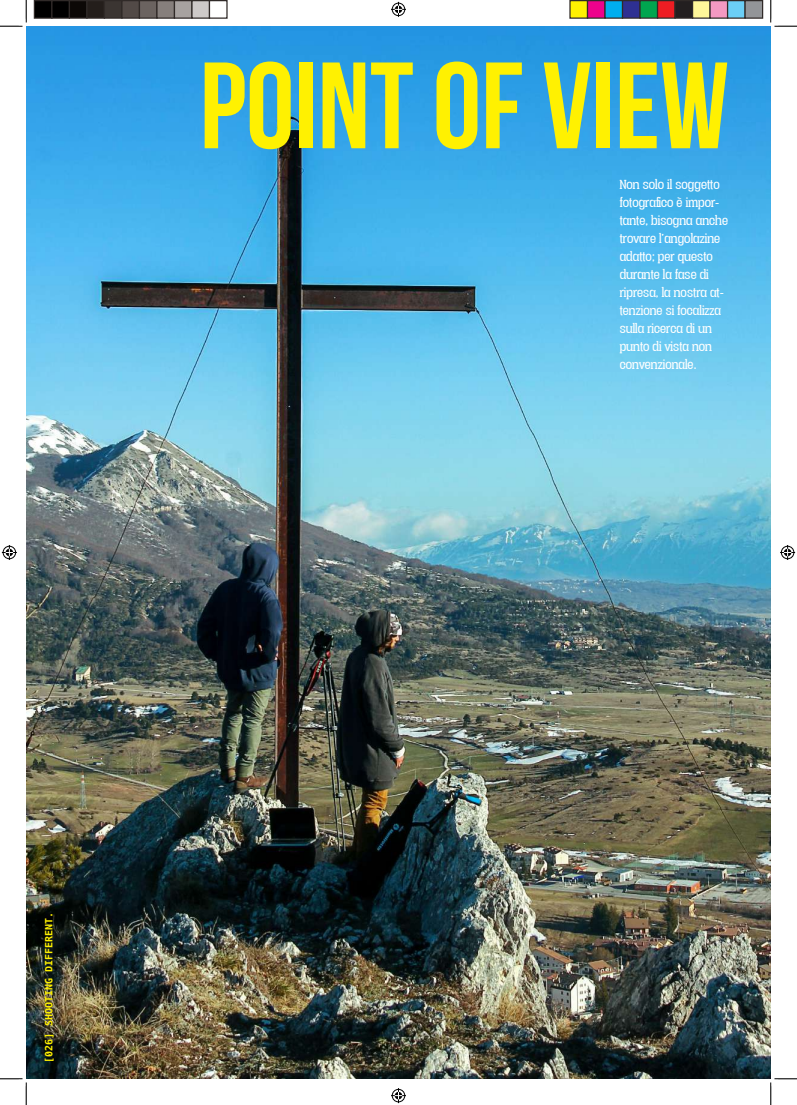
<style>
.page{position:relative;width:797px;height:1105px;background:#fff}
.page>*{position:absolute;margin:0;border:0;box-sizing:border-box;transform-origin:0 0}
.t1{font:122.5px "Bebas Neue";color:#fff101}
.t2{font:15px/18px "Vacer Serif Personal";color:#fff}
.t3{font:700 10px "Menlo";color:#fff101}
</style>
<div class="page">
<img style="left:26px;top:26px;width:744px;height:1053px">
<svg style="left:0;top:0;width:27px;height:27px"></svg>
<svg style="left:0;top:1078px;width:27px;height:27px"></svg>
<svg style="left:770px;top:0;width:27px;height:27px"></svg>
<svg style="left:770px;top:1078px;width:27px;height:27px"></svg>
<svg style="left:391px;top:2px;width:15px;height:15px"></svg>
<svg style="left:391px;top:1088px;width:15px;height:15px"></svg>
<svg style="left:2px;top:545px;width:15px;height:15px"></svg>
<svg style="left:780px;top:545px;width:15px;height:15px"></svg>
<div style="left:34px;top:1px;width:18px;height:17px;background:#000"></div>
<div style="left:34px;top:0;width:18px;height:19px;border:1px solid #302a28"></div>
<div style="left:52px;top:1px;width:17px;height:17px;background:#000"></div>
<div style="left:51px;top:0;width:19px;height:19px;border:1px solid #302a28"></div>
<div style="left:69px;top:1px;width:18px;height:17px;background:#0c0806"></div>
<div style="left:69px;top:0;width:19px;height:19px;border:1px solid #302a28"></div>
<div style="left:87px;top:1px;width:17px;height:17px;background:#241e1b"></div>
<div style="left:86px;top:0;width:19px;height:19px;border:1px solid #302a28"></div>
<div style="left:104px;top:1px;width:18px;height:17px;background:#3b3532"></div>
<div style="left:104px;top:0;width:18px;height:19px;border:1px solid #302a28"></div>
<div style="left:122px;top:1px;width:17px;height:17px;background:#524a47"></div>
<div style="left:121px;top:0;width:19px;height:19px;border:1px solid #302a28"></div>
<div style="left:139px;top:1px;width:18px;height:17px;background:#6b6360"></div>
<div style="left:139px;top:0;width:19px;height:19px;border:1px solid #302a28"></div>
<div style="left:157px;top:1px;width:17px;height:17px;background:#867f7c"></div>
<div style="left:156px;top:0;width:19px;height:19px;border:1px solid #302a28"></div>
<div style="left:174px;top:1px;width:18px;height:17px;background:#a7a2a0"></div>
<div style="left:174px;top:0;width:18px;height:19px;border:1px solid #302a28"></div>
<div style="left:192px;top:1px;width:17px;height:17px;background:#cdc9c8"></div>
<div style="left:191px;top:0;width:19px;height:19px;border:1px solid #302a28"></div>
<div style="left:209px;top:0;width:19px;height:19px;border:1px solid #302a28"></div>
<div style="left:570px;top:1px;width:17px;height:17px;background:#fff101"></div>
<div style="left:569px;top:0;width:19px;height:19px;border:1px solid #302a28"></div>
<div style="left:587px;top:1px;width:18px;height:17px;background:#ed028c"></div>
<div style="left:587px;top:0;width:18px;height:19px;border:1px solid #302a28"></div>
<div style="left:605px;top:1px;width:17px;height:17px;background:#00aeef"></div>
<div style="left:604px;top:0;width:19px;height:19px;border:1px solid #302a28"></div>
<div style="left:622px;top:1px;width:18px;height:17px;background:#2e3092"></div>
<div style="left:622px;top:0;width:18px;height:19px;border:1px solid #302a28"></div>
<div style="left:640px;top:1px;width:17px;height:17px;background:#00a54f"></div>
<div style="left:639px;top:0;width:19px;height:19px;border:1px solid #302a28"></div>
<div style="left:657px;top:1px;width:18px;height:17px;background:#ee1d23"></div>
<div style="left:657px;top:0;width:18px;height:19px;border:1px solid #302a28"></div>
<div style="left:675px;top:1px;width:17px;height:17px;background:#231f20"></div>
<div style="left:674px;top:0;width:19px;height:19px;border:1px solid #302a28"></div>
<div style="left:692px;top:1px;width:18px;height:17px;background:#fff79a"></div>
<div style="left:692px;top:0;width:18px;height:19px;border:1px solid #302a28"></div>
<div style="left:710px;top:1px;width:17px;height:17px;background:#f499c2"></div>
<div style="left:709px;top:0;width:19px;height:19px;border:1px solid #302a28"></div>
<div style="left:727px;top:1px;width:18px;height:17px;background:#6bcff6"></div>
<div style="left:727px;top:0;width:18px;height:19px;border:1px solid #302a28"></div>
<div style="left:745px;top:1px;width:17px;height:17px;background:#939598"></div>
<div style="left:744px;top:0;width:19px;height:19px;border:1px solid #302a28"></div>
<h1 class="t1" style="left:200px;top:39px;width:531px">POINT OF VIEW</h1>
<p class="t2" style="left:619px;top:176px;width:110px">Non solo il soggetto fotografico è impor&shy;tante, bisogna anche trovare l’angolazine adatto; per questo durante la fase di ripresa, la nostra at&shy;tenzione si focalizza sulla ricerca di un punto di vista non convenzionale.</p>
<p class="t3" style="left:42px;top:1062px;width:152px;rotate:-90deg">[026] SHOOTING DIFFERENT.</p>
</div>
